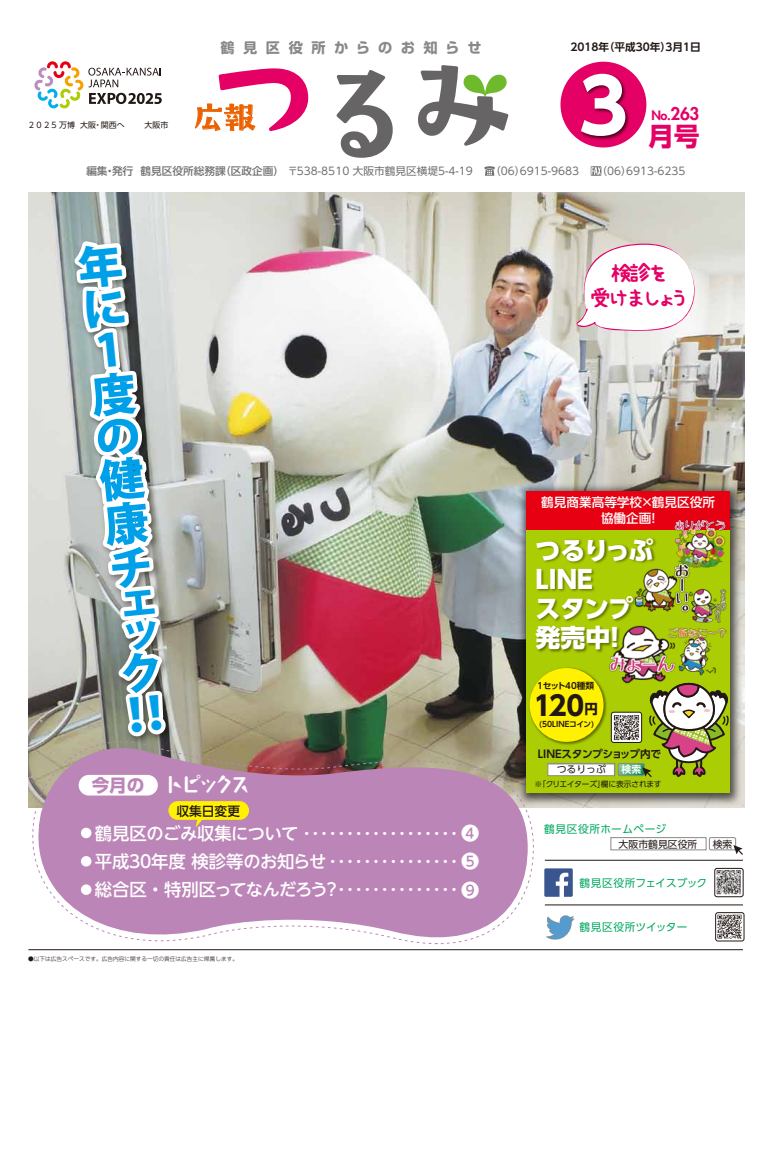
<style>
.page{position:relative;width:772px;height:1151px;background:#fff}
.page>*{position:absolute;margin:0;border:0;box-sizing:border-box;transform-origin:0 0}
.t1{font:700 74.4px "UD Shin Go Pro";color:#fff}
.t2{font:32.8px "DS flaming";color:#eb6100}
.t3{font:700 27px "UD Shin Go Pro";color:#221815}
.t4{font:700 25.8px "UD Shin Go Pro";color:#e50065}
.t5{font:800 24.9px/29.2px "UD Shin Go Pro";letter-spacing:-.01em;color:#fff}
.t6{font:23.2px "cotorifont Pro OT";letter-spacing:-.26em;color:#e50065}
.t7{font:700 20.7px "Takarhythm Min De";letter-spacing:-.19em;color:#fff}
.t8{font:500 17.3px/28.3px "UD Shin Go NT Pro";letter-spacing:-.03em;color:#fff;text-align:justify}
.t9{font:700 14.2px "Soft Go Std";letter-spacing:.59em;color:#898989}
.t10{font:500 12.8px "UD Shin Go NT Pro";letter-spacing:-.005em;color:#221815}
.t11{font:500 12.6px/16.4px "UD Shin Go Pro";color:#fff;text-align:center}
.t12{font:800 12.6px "Futura Std";color:#e50065}
.t13{font:10.6px "UD Shin Go Pro";color:#727171}
.t14{font:10.6px "UD Shin Go Pro";letter-spacing:.035em;color:#00a95f}
.t15{font:700 10.6px "UD Shin Go Pro De";color:#221815}
.t16{font:700 10.6px "UD Shin Go Pro De";letter-spacing:-.025em;color:#221815}
.t17{font:10.6px "UD Shin Go Pro";letter-spacing:.015em;color:#00a95f}
.t18{font:9.8px "UD Shin Go Pro";color:#221815}
.t19{font:700 9.8px "UD Shin Go Pro De";color:#fff}
.t20{font:700 8.7px "UD Shin Go Pro De";letter-spacing:-.06em;color:#221815}
.t21{font:7.9px "UD Shin Go Pro";letter-spacing:.005em;color:#221815}
.t22{font:7.8px "UD Shin Go Pro";letter-spacing:-.03em;color:#221815}
.t23{font:700 7.6px "UD Shin Go Pro De";color:#221815}
.t24{font:300 5.7px "UD Shin Go Pro";color:#221815}
.s1{font-size:17px}
.s2{font-weight:500}
.s3{font-family:"UD Shin Go Pro";font-size:17.6px;color:#bc85b8}
.s4{font-size:18.1px}
.s5{font-size:13.5px}
</style>
<div class="page">
<img style="left:28px;top:192px;width:715px;height:615px">
<svg style="left:574px;top:243px;width:127px;height:88px"></svg>
<img style="left:62px;top:227px;width:129px;height:508px">
<div style="left:560px;top:62px;width:86px;height:85px;background:#e50065;border-radius:50%"></div>
<img style="left:576px;top:66px;width:57px;height:103px">
<svg style="left:484px;top:166px;width:10px;height:10px"></svg>
<svg style="left:590px;top:166px;width:11px;height:10px"></svg>
<svg style="left:195px;top:68px;width:113px;height:63px"></svg>
<svg style="left:336px;top:70px;width:56px;height:88px"></svg>
<svg style="left:418px;top:65px;width:91px;height:81px"></svg>
<svg style="left:34px;top:61px;width:128px;height:47px"></svg>
<div style="left:610px;top:837px;width:96px;height:13px;background:#fff;border:1px solid #898989"></div>
<div style="left:708px;top:837px;width:27px;height:13px;border:1px solid #898989;border-radius:2px"></div>
<svg style="left:732px;top:845px;width:10px;height:10px"></svg>
<img style="left:715px;top:914px;width:28px;height:27px">
<div style="left:715px;top:912px;width:28px;height:29px;border:1px solid #221815;border-radius:2px"></div>
<img style="left:716px;top:870px;width:24px;height:25px">
<div style="left:714px;top:868px;width:28px;height:29px;border:1px solid #221815;border-radius:2px"></div>
<hr style="left:544px;top:860px;width:198px;height:1px;background:#221815">
<hr style="left:544px;top:905px;width:198px;height:1px;background:#221815">
<hr style="left:28px;top:949px;width:714px;height:1px;background:#221815">
<svg style="left:544px;top:868px;width:28px;height:29px"></svg>
<img style="left:546px;top:915px;width:29px;height:25px">
<svg style="left:34px;top:735px;width:494px;height:216px;fill:#bc85b8"></svg>
<div style="left:79px;top:775px;width:79px;height:20px;background:#fff;border-radius:10px"></div>
<div style="left:81px;top:828px;width:10px;height:10px;background:#fff;border-radius:50%"></div>
<div style="left:81px;top:856px;width:10px;height:10px;background:#fff;border-radius:50%"></div>
<div style="left:81px;top:884px;width:10px;height:11px;background:#fff;border-radius:50%"></div>
<div style="left:168px;top:801px;width:81px;height:19px;background:#fff100;border-radius:9px"></div>
<svg style="left:195px;top:819px;width:8px;height:9px"></svg>
<img style="left:488px;top:454px;width:257px;height:381px">
<div style="left:525px;top:491px;width:204px;height:302px;background:#abcd03"></div>
<div style="left:525px;top:491px;width:204px;height:38px;background:#e60012"></div>
<img style="left:536px;top:538px;width:120px;height:115px">
<img style="left:529px;top:667px;width:78px;height:78px">
<div style="left:529px;top:668px;width:74px;height:74px;background:#fff100;border-radius:50%"></div>
<img style="left:677px;top:627px;width:49px;height:49px">
<img style="left:669px;top:519px;width:59px;height:49px">
<img style="left:685px;top:588px;width:42px;height:35px">
<img style="left:606px;top:623px;width:71px;height:61px">
<img style="left:633px;top:561px;width:59px;height:51px">
<div style="left:610px;top:712px;width:31px;height:31px;border:1px solid #221815;border-radius:3px"></div>
<img style="left:610px;top:712px;width:3px;height:30px">
<div style="left:547px;top:763px;width:67px;height:13px;background:#fff;border:1px solid #898989"></div>
<hr style="left:547px;top:764px;width:67px;height:1px;background:#898989">
<svg style="left:613px;top:682px;width:115px;height:95px"></svg>
<svg style="left:65px;top:236px;width:104px;height:505px"></svg>
<p class="t9" style="left:220px;top:37px;width:262px">鶴見区役所からのお知らせ</p>
<p class="t15" style="left:570px;top:38px;width:132px">2018年（平成30年）3月1日</p>
<h1 class="t1" style="left:565px;top:46px;width:76px">３</h1>
<h2 class="t2" style="left:192px;top:101px;width:65px">広報</h2>
<p class="t12" style="left:651px;top:107px;width:49px">No.<span class="s1">263</span></p>
<p class="t21" style="left:29px;top:118px;width:97px">2 0 2 5 万博　大阪・関西へ</p>
<p class="t21" style="left:144px;top:118px;width:25px">大阪市</p>
<h3 class="t4" style="left:647px;top:115px;width:53px">月号</h3>
<p class="t13" style="left:86px;top:162px;width:600px"><span class="s2">編集・発行 鶴見区役所総務課（区政企画）</span>〒538-8510 大阪市鶴見区横堤5-4-19　 （06）6915-9683　 （06）6913-6235</p>
<h3 class="t6" style="left:609px;top:261px;width:62px">検診を</h3>
<h3 class="t6" style="left:588px;top:286px;width:104px">受けましょう</h3>
<p class="t7" style="left:92px;top:772px;width:161px"><span class="s3">今月の</span> トピックス</p>
<p class="t8" style="left:95px;top:818px;width:386px">鶴見区のごみ収集について･･････････････････ <span class="s4">❹</span>平成３０年度 検診等のお知らせ･･･････････････ <span class="s4">❺</span>総合区・特別区ってなんだろう？･･････････････ <span class="s4">❾</span></p>
<p class="t10" style="left:176px;top:800px;width:65px">収集日変更</p>
<p class="t24" style="left:28px;top:954px;width:211px">●以下は広告スペースです。広告内容に関する一切の責任は広告主に帰属します。</p>
<p class="t11" style="left:541px;top:493px;width:175px">鶴見商業高等学校×鶴見区役所協働企画！</p>
<h3 class="t5" style="left:535px;top:535px;width:119px">つるりっぷ<br>LINE<br>スタンプ発売中！</h3>
<p class="t20" style="left:535px;top:679px;width:60px">１セット40種類</p>
<p class="t23" style="left:538px;top:718px;width:56px">(50LINEコイン)</p>
<h3 class="t3" style="left:533px;top:683px;width:66px">120<span class="s5">円</span></h3>
<p class="t16" style="left:537px;top:745px;width:125px">LINEスタンプショップ内で</p>
<p class="t18" style="left:556px;top:762px;width:51px">つるりっぷ</p>
<p class="t19" style="left:621px;top:762px;width:21px">検索</p>
<p class="t22" style="left:534px;top:777px;width:128px">※「クリエイターズ」欄に表示されます</p>
<p class="t14" style="left:544px;top:820px;width:123px">鶴見区役所ホームページ</p>
<p class="t18" style="left:618px;top:836px;width:80px">大阪市鶴見区役所</p>
<p class="t18" style="left:712px;top:836px;width:21px">検索</p>
<p class="t17" style="left:579px;top:874px;width:129px">鶴見区役所フェイスブック</p>
<p class="t14" style="left:579px;top:919px;width:109px">鶴見区役所ツイッター</p>
</div>
